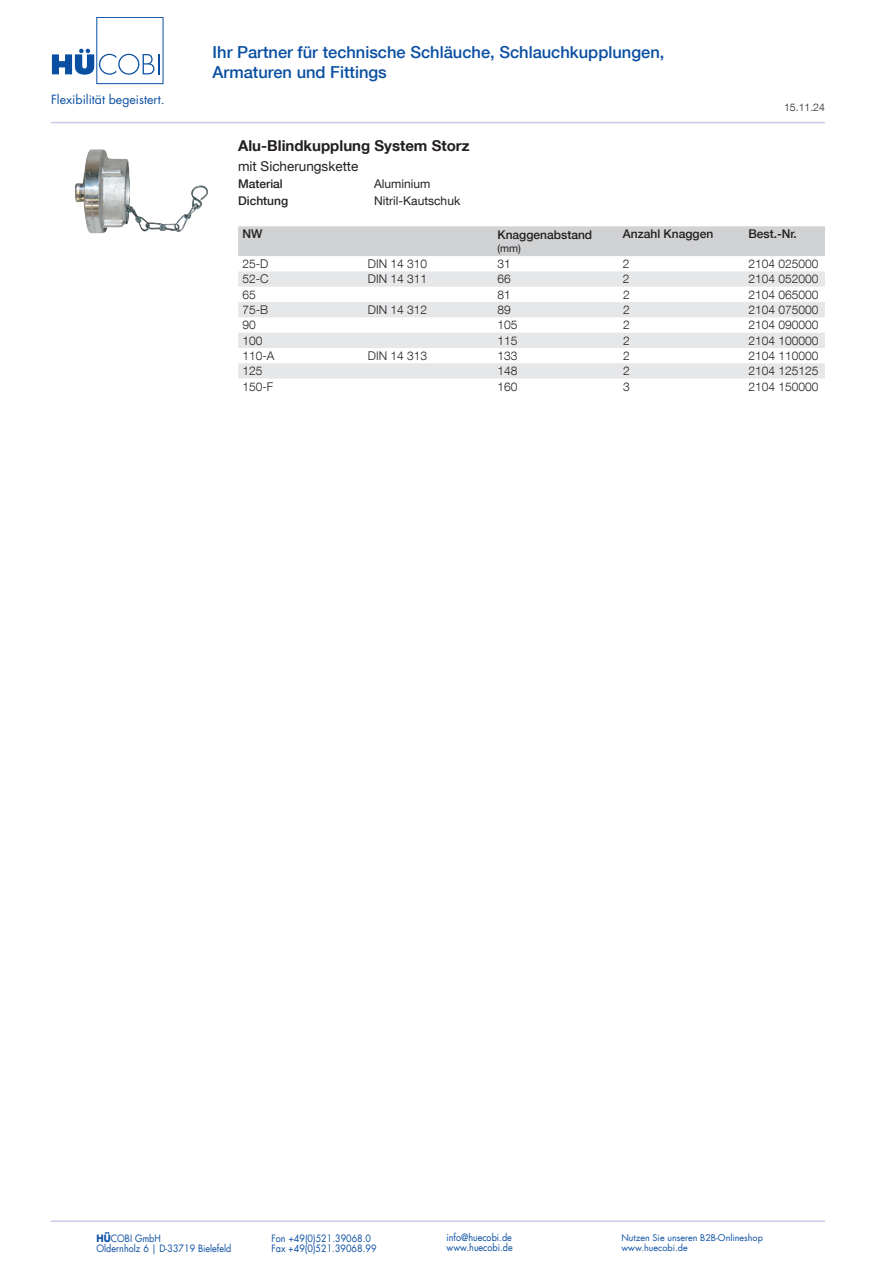
<style>
.page{position:relative;width:893px;height:1263px;background:#fff}
.page>*{position:absolute;margin:0;border:0;box-sizing:border-box;transform-origin:0 0}
.t1{font:500 16.5px/19.8px "Helvetica Neue LT Com";color:#0a4fa2}
.t2{font:700 15px "Helvetica Neue LT Com";color:#231f20}
.t3{font:13.5px "Helvetica Neue LT Com";color:#231f20}
.t4{font:12.3px "Futura LT";color:#0a4fa2}
.t5{font:300 12px "Helvetica Neue LT Com";color:#231f20}
.t6{font:500 12px "Helvetica Neue LT Com";color:#231f20}
.t7{font:12px "Helvetica Neue LT Com";color:#231f20}
.t8{font:300 10.5px "Helvetica Neue LT Com";color:#231f20}
.t9{font:10.5px "Helvetica Neue LT Com";color:#231f20}
.t10{font:9.9px "Futura LT";color:#0a4fa2;scale:.91 1}
.t11{font:9px "Futura LT";color:#0a4fa2}
.s1{font-weight:700}
</style>
<div class="page">
<hr style="left:51px;top:122px;width:774px;height:1px;background:#c7cbe6">
<hr style="left:51px;top:1220px;width:774px;height:2px;background:#c7cbe6">
<div style="left:96px;top:17px;width:67px;height:67px;border:1px solid #0a4fa2"></div>
<svg style="left:52px;top:49px;width:108px;height:26px"></svg>
<div style="left:238px;top:226px;width:587px;height:30px;background:#d1d2d4"></div>
<svg style="left:238px;top:271px;width:587px;height:108px;fill:#e6e7e9"></svg>
<img style="left:75px;top:149px;width:134px;height:85px">
<p class="t4" style="left:51px;top:91px;width:115px">Flexibilität begeistert.</p>
<h1 class="t1" style="left:213px;top:42px;width:453px">Ihr Partner für technische Schläuche, Schlauchkupplungen,<br>Armaturen und Fittings</h1>
<p class="t8" style="left:784px;top:101px;width:42px">15.11.24</p>
<p class="t2" style="left:238px;top:136px;width:233px">Alu-Blindkupplung System Storz</p>
<p class="t3" style="left:238px;top:158px;width:122px">mit Sicherungskette</p>
<p class="t6" style="left:238px;top:177px;width:46px">Material</p>
<p class="t7" style="left:374px;top:176px;width:58px">Aluminium</p>
<p class="t6" style="left:238px;top:194px;width:52px">Dichtung</p>
<p class="t7" style="left:374px;top:193px;width:88px">Nitril-Kautschuk</p>
<p class="t6" style="left:242px;top:227px;width:21px">NW</p>
<p class="t6" style="left:497px;top:228px;width:96px">Knaggenabstand</p>
<p class="t9" style="left:497px;top:242px;width:25px">(mm)</p>
<p class="t6" style="left:623px;top:227px;width:92px">Anzahl Knaggen</p>
<p class="t6" style="left:748px;top:227px;width:50px">Best.-Nr.</p>
<p class="t5" style="left:242px;top:256px;width:28px">25-D</p>
<p class="t5" style="left:368px;top:256px;width:61px">DIN 14 310</p>
<p class="t5" style="left:497px;top:256px;width:15px">31</p>
<p class="t5" style="left:623px;top:256px;width:8px">2</p>
<p class="t5" style="left:748px;top:256px;width:72px">2104 025000</p>
<p class="t5" style="left:242px;top:272px;width:28px">52-C</p>
<p class="t5" style="left:368px;top:272px;width:61px">DIN 14 311</p>
<p class="t5" style="left:498px;top:272px;width:15px">66</p>
<p class="t5" style="left:623px;top:272px;width:8px">2</p>
<p class="t5" style="left:748px;top:272px;width:72px">2104 052000</p>
<p class="t5" style="left:242px;top:287px;width:15px">65</p>
<p class="t5" style="left:498px;top:287px;width:15px">81</p>
<p class="t5" style="left:623px;top:287px;width:8px">2</p>
<p class="t5" style="left:748px;top:287px;width:72px">2104 065000</p>
<p class="t5" style="left:242px;top:302px;width:27px">75-B</p>
<p class="t5" style="left:368px;top:302px;width:61px">DIN 14 312</p>
<p class="t5" style="left:498px;top:302px;width:15px">89</p>
<p class="t5" style="left:623px;top:302px;width:8px">2</p>
<p class="t5" style="left:748px;top:302px;width:72px">2104 075000</p>
<p class="t5" style="left:242px;top:318px;width:15px">90</p>
<p class="t5" style="left:498px;top:318px;width:22px">105</p>
<p class="t5" style="left:623px;top:318px;width:8px">2</p>
<p class="t5" style="left:748px;top:318px;width:72px">2104 090000</p>
<p class="t5" style="left:242px;top:333px;width:22px">100</p>
<p class="t5" style="left:498px;top:333px;width:22px">115</p>
<p class="t5" style="left:623px;top:333px;width:8px">2</p>
<p class="t5" style="left:748px;top:333px;width:72px">2104 100000</p>
<p class="t5" style="left:242px;top:348px;width:34px">110-A</p>
<p class="t5" style="left:368px;top:348px;width:61px">DIN 14 313</p>
<p class="t5" style="left:498px;top:348px;width:22px">133</p>
<p class="t5" style="left:623px;top:348px;width:8px">2</p>
<p class="t5" style="left:748px;top:348px;width:72px">2104 110000</p>
<p class="t5" style="left:242px;top:364px;width:22px">125</p>
<p class="t5" style="left:498px;top:364px;width:22px">148</p>
<p class="t5" style="left:623px;top:364px;width:8px">2</p>
<p class="t5" style="left:748px;top:364px;width:72px">2104 125125</p>
<p class="t5" style="left:242px;top:379px;width:32px">150-F</p>
<p class="t5" style="left:498px;top:379px;width:22px">160</p>
<p class="t5" style="left:623px;top:379px;width:8px">3</p>
<p class="t5" style="left:748px;top:379px;width:72px">2104 150000</p>
<p class="t10" style="left:97px;top:1232px;width:72px"><span class="s1">HÜ</span>COBI GmbH</p>
<p class="t10" style="left:271px;top:1232px;width:111px">Fon +49(0)521.39068.0</p>
<p class="t10" style="left:446px;top:1231px;width:73px">info@huecobi.de</p>
<p class="t11" style="left:621px;top:1231px;width:143px">Nutzen Sie unseren B2B-Onlineshop</p>
<p class="t10" style="left:97px;top:1242px;width:150px">Oldernholz 6 | D-33719 Bielefeld</p>
<p class="t10" style="left:271px;top:1242px;width:117px">Fax +49(0)521.39068.99</p>
<p class="t10" style="left:446px;top:1241px;width:74px">www.huecobi.de</p>
<p class="t11" style="left:621px;top:1242px;width:68px">www.huecobi.de</p>
</div>
